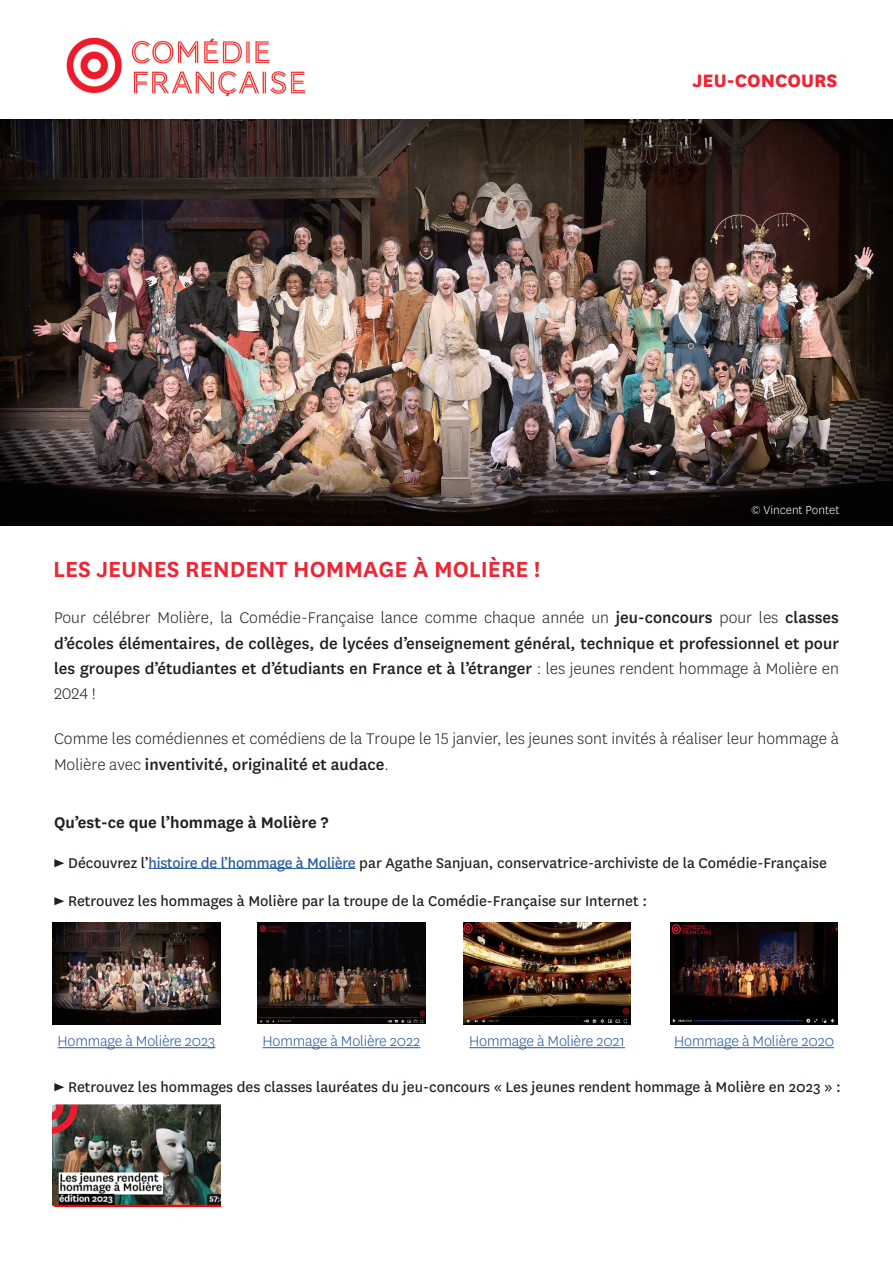
<style>
.page{position:relative;width:893px;height:1263px;background:#fff}
.page>*{position:absolute;margin:0;border:0;box-sizing:border-box;transform-origin:0 0}
.t1{font:600 25.5px "National";color:#ed2535}
.t2{font:800 21px "National";color:#ed2535}
.t3{font:500 18px/26.4px "National";color:#231f20}
.t4{font:300 18px/25.5px "National";color:#231f20}
.t5{font:600 18px "National";color:#231f20}
.t6{font:16.5px "National";color:#231f20}
.t7{font:300 16.5px "National";letter-spacing:-.01em;color:#2258a7}
.t8{font:300 13.5px "National";color:#fff}
.s1{font-weight:300}
.s2{font-weight:500}
.s3{color:#2258a7}
</style>
<div class="page">
<img style="left:0;top:119px;width:893px;height:407px">
<hr style="left:148px;top:868px;width:208px;height:1px;background:#2258a7">
<img style="left:463px;top:922px;width:168px;height:102px">
<img style="left:258px;top:922px;width:167px;height:102px">
<img style="left:53px;top:922px;width:167px;height:102px">
<img style="left:53px;top:1104px;width:167px;height:102px">
<img style="left:671px;top:922px;width:167px;height:102px">
<hr style="left:469px;top:1047px;width:156px;height:1px;background:#2258a7">
<hr style="left:263px;top:1047px;width:157px;height:1px;background:#2258a7">
<hr style="left:58px;top:1047px;width:157px;height:1px;background:#2258a7">
<hr style="left:674px;top:1047px;width:160px;height:1px;background:#2258a7">
<img style="left:66px;top:37px;width:240px;height:60px">
<p class="t2" style="left:693px;top:65px;width:147px">JEU-CONCOURS</p>
<p class="t8" style="left:751px;top:501px;width:90px">© Vincent Pontet</p>
<p class="t1" style="left:53px;top:552px;width:489px">LES JEUNES RENDENT HOMMAGE À MOLIÈRE !</p>
<p class="t3" style="left:54px;top:603px;width:786px"><span class="s1">Pour célébrer Molière, la Comédie-Française lance comme chaque année un</span> jeu-concours <span class="s1">pour les</span> classes d’écoles élémentaires, de collèges, de lycées d’enseignement général, technique et professionnel et pour</p>
<p class="t3" style="left:54px;top:654px;width:786px;line-height:25.5px">les groupes d’étudiantes et d’étudiants en France et à l’étranger <span class="s1">: les jeunes rendent hommage à Molière en<br>2024 !</span></p>
<p class="t4" style="left:54px;top:725px;width:786px">Comme les comédiennes et comédiens de la Troupe le 15 janvier, les jeunes sont invités à réaliser leur hommage à<br>Molière avec <span class="s2">inventivité, originalité et audace</span>.</p>
<p class="t5" style="left:54px;top:810px;width:276px">Qu’est-ce que l’hommage à Molière ?</p>
<p class="t6" style="left:53px;top:852px;width:775px">► Découvrez l’<span class="s3">histoire de l’hommage à Molière</span> par Agathe Sanjuan, conservatrice-archiviste de la Comédie-Française</p>
<p class="t6" style="left:53px;top:890px;width:595px">► Retrouvez les hommages à Molière par la troupe de la Comédie-Française sur Internet :</p>
<p class="t7" style="left:58px;top:1031px;width:159px">Hommage à Molière 2023</p>
<p class="t7" style="left:263px;top:1031px;width:159px">Hommage à Molière 2022</p>
<p class="t7" style="left:469px;top:1031px;width:157px">Hommage à Molière 2021</p>
<p class="t7" style="left:674px;top:1031px;width:161px">Hommage à Molière 2020</p>
<p class="t6" style="left:53px;top:1076px;width:789px">► Retrouvez les hommages des classes lauréates du jeu-concours « Les jeunes rendent hommage à Molière en 2023 » :</p>
</div>
